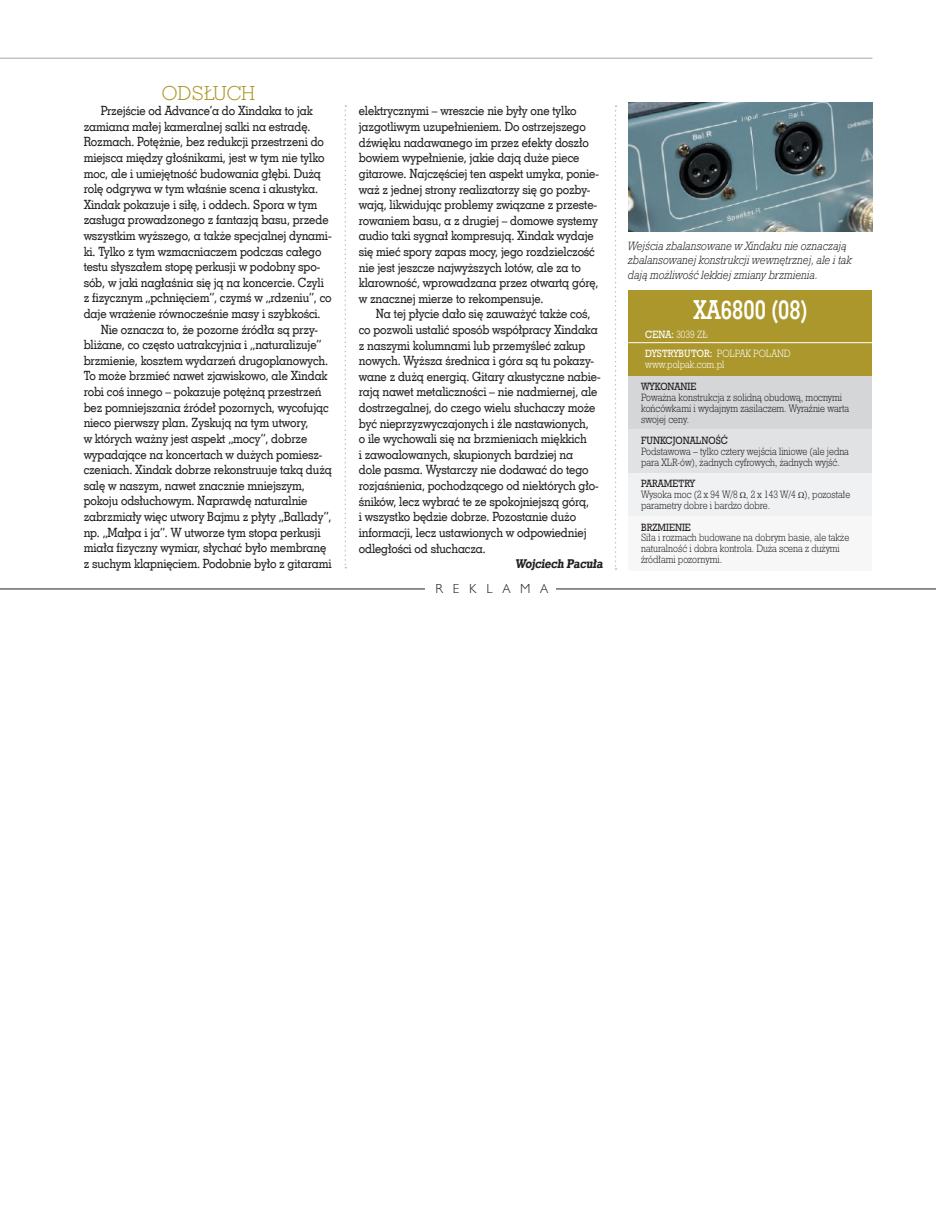
<style>
.page{position:relative;width:936px;height:1212px;background:#fff}
.page>*{position:absolute;margin:0;border:0;box-sizing:border-box;transform-origin:0 0}
.t1{font:26.25px "Geo Slab 703 Bd EU";color:#fff;scale:.8 1}
.t2{font:18px "Geo Slab 703 Lt PL";color:#ab972c}
.t3{font:12.75px/15.6px "Geo Slab 703 Md EU";letter-spacing:-.01em;color:#231f20;scale:.9 1}
.t4{font:12.75px "Geo Slab 712 Bd EU";color:#231f20;scale:.9 1}
.t5{font:italic 12px/14.4px "Geo Slab 712 Lt EU";color:#231f20;scale:.9 1}
.t6{font:300 12px "Humanst 521 Lt PL";color:#231f20}
.t7{font:9px/10.8px "Geo Slb 712 Lt PL";color:#231f20;scale:.9 1}
.t8{font:9px "Geo Slb 712 Md PL";color:#231f20;scale:.9 1}
.t9{font:9px "Geo Slb 712 Lt PL";color:#fff;scale:.9 1}
.t10{font:9px "Geo Slb 712 Md PL";color:#fff;scale:.9 1}
.s1{font-family:"Geo Slb 712 Md PL"}
.s2{font-family:"Geo Slb 712 Lt PL"}
</style>
<div class="page">
<hr style="left:0;top:58px;width:872px;height:1px;background:#c2c3c6">
<div style="left:628px;top:471px;width:244px;height:100px;background:#f7f7f8"></div>
<div style="left:628px;top:413px;width:244px;height:103px;background:#f0f1f2"></div>
<div style="left:628px;top:376px;width:244px;height:97px;background:#e1e2e4"></div>
<div style="left:628px;top:375px;width:244px;height:54px;background:#d5d6d8"></div>
<div style="left:628px;top:291px;width:244px;height:85px;background:#ab972c"></div>
<hr style="left:628px;top:342px;width:244px;height:1px;background:#fff">
<img style="left:628px;top:103px;width:244px;height:129px">
<svg style="left:344px;top:105px;width:2px;height:463px"></svg>
<hr style="left:0;top:588px;width:935px;height:1px;background:#231f20">
<div style="left:425px;top:582px;width:130px;height:13px;background:#fff"></div>
<svg style="left:615px;top:105px;width:1px;height:465px"></svg>
<h2 class="t2" style="left:162px;top:81px;width:95px">ODSŁUCH</h2>
<p class="t3" style="left:101px;top:103px;width:237px">Przejście od Advance’a do Xindaka to jak</p>
<p class="t3" style="left:84px;top:118px;width:253px">zamiana małej kameralnej salki na estradę.</p>
<p class="t3" style="left:84px;top:134px;width:268px">Rozmach. Potężnie, bez redukcji przestrzeni do</p>
<p class="t3" style="left:84px;top:150px;width:269px">miejsca między głośnikami, jest w tym nie tylko</p>
<p class="t3" style="left:84px;top:165px;width:265px">moc, ale i umiejętność budowania głębi. Dużą</p>
<p class="t3" style="left:84px;top:181px;width:262px">rolę odgrywa w tym właśnie scena i akustyka.</p>
<p class="t3" style="left:84px;top:196px;width:261px">Xindak pokazuje i siłę, i oddech. Spora w tym</p>
<p class="t3" style="left:84px;top:212px;width:273px">zasługa prowadzonego z fantazją basu, przede</p>
<p class="t3" style="left:84px;top:228px;width:277px">wszystkim wyższego, a także specjalnej dynami-</p>
<p class="t3" style="left:84px;top:243px;width:266px">ki. Tylko z tym wzmacniaczem podczas całego</p>
<p class="t3" style="left:84px;top:259px;width:264px">testu słyszałem stopę perkusji w podobny spo-</p>
<p class="t3" style="left:84px;top:274px;width:268px">sób, w jaki nagłaśnia się ją na koncercie. Czyli</p>
<p class="t3" style="left:84px;top:290px;width:277px">z fizycznym „pchnięciem”, czymś w „rdzeniu”, co</p>
<p class="t3" style="left:84px;top:306px;width:265px">daje wrażenie równocześnie masy i szybkości.</p>
<p class="t3" style="left:101px;top:321px;width:243px">Nie oznacza to, że pozorne źródła są przy-</p>
<p class="t3" style="left:84px;top:337px;width:266px">bliżane, co często uatrakcyjnia i „naturalizuje”</p>
<p class="t3" style="left:84px;top:352px;width:273px">brzmienie, kosztem wydarzeń drugoplanowych.</p>
<p class="t3" style="left:84px;top:368px;width:272px">To może brzmieć nawet zjawiskowo, ale Xindak</p>
<p class="t3" style="left:84px;top:384px;width:266px">robi coś innego – pokazuje potężną przestrzeń</p>
<p class="t3" style="left:84px;top:399px;width:274px">bez pomniejszania źródeł pozornych, wycofując</p>
<p class="t3" style="left:84px;top:415px;width:251px">nieco pierwszy plan. Zyskują na tym utwory,</p>
<p class="t3" style="left:84px;top:430px;width:250px">w których ważny jest aspekt „mocy”, dobrze</p>
<p class="t3" style="left:84px;top:446px;width:267px">wypadające na koncertach w dużych pomiesz-</p>
<p class="t3" style="left:84px;top:462px;width:277px">czeniach. Xindak dobrze rekonstruuje taką dużą</p>
<p class="t3" style="left:84px;top:477px;width:247px">salę w naszym, nawet znacznie mniejszym,</p>
<p class="t3" style="left:84px;top:493px;width:250px">pokoju odsłuchowym. Naprawdę naturalnie</p>
<p class="t3" style="left:84px;top:508px;width:277px">zabrzmiały więc utwory Bajmu z płyty „Ballady”,</p>
<p class="t3" style="left:84px;top:524px;width:265px">np. „Małpa i ja”. W utworze tym stopa perkusji</p>
<p class="t3" style="left:84px;top:540px;width:271px">miała fizyczny wymiar, słychać było membranę</p>
<p class="t3" style="left:84px;top:555px;width:277px">z suchym klapnięciem. Podobnie było z gitarami</p>
<p class="t3" style="left:359px;top:103px;width:268px">elektrycznymi – wreszcie nie były one tylko jazgotliwym uzupełnieniem. Do ostrzejszego dźwięku nadawanego im przez efekty doszło bowiem wypełnienie, jakie dają duże piece gitarowe. Najczęściej ten aspekt umyka, ponie&shy;waż z jednej strony realizatorzy się go pozby&shy;wają, likwidując problemy związane z przeste&shy;rowaniem basu, a z drugiej – domowe systemy audio taki sygnał kompresują. Xindak wydaje się mieć spory zapas mocy, jego rozdzielczość nie jest jeszcze najwyższych lotów, ale za to klarowność, wprowadzana przez otwartą górę, w znacznej mierze to rekompensuje.</p>
<p class="t3" style="left:359px;top:306px;width:270px;text-indent:17px">Na tej płycie dało się zauważyć także coś, co pozwoli ustalić sposób współpracy Xindaka z naszymi kolumnami lub przemyśleć zakup nowych. Wyższa średnica i góra są tu pokazy&shy;wane z dużą energią. Gitary akustyczne nabie&shy;rają nawet metaliczności – nie nadmiernej, ale dostrzegalnej, do czego wielu słuchaczy może być nieprzyzwyczajonych i źle nastawionych,<br>o ile wychowali się na brzmieniach miękkich<br>i zawoalowanych, skupionych bardziej na<br>dole pasma. Wystarczy nie dodawać do tego rozjaśnienia, pochodzącego od niektórych gło&shy;śników, lecz wybrać te ze spokojniejszą górą,<br>i wszystko będzie dobrze. Pozostanie dużo informacji, lecz ustawionych w odpowiedniej odległości od słuchacza.</p>
<p class="t4" style="left:515px;top:556px;width:101px">Woj ciech Pacuła</p>
<p class="t6" style="left:435px;top:581px;width:114px">R E K L A M A</p>
<p class="t5" style="left:628px;top:239px;width:250px">Wejścia zbalansowane w Xindaku nie oznaczają zbalansowanej konstrukcji wewnętrznej, ale i tak dają możliwość lekkiej zmiany brzmienia.</p>
<h1 class="t1" style="left:693px;top:294px;width:144px">xa6800 (08)</h1>
<p class="t9" style="left:645px;top:327px;width:71px"><span class="s1">CENA:</span> 3039 ZŁ</p>
<p class="t10" style="left:645px;top:347px;width:163px">DYSTRYBUTOR: <span class="s2">polpak poland</span></p>
<p class="t9" style="left:645px;top:358px;width:89px">www.polpak.com.pl</p>
<p class="t8" style="left:641px;top:380px;width:30px">WYKONAN</p>
<p class="t8" style="left:687px;top:380px;width:11px">IE</p>
<p class="t7" style="left:641px;top:392px;width:233px">Poważna konstrukcja z solidną obudową, mocnymi końcówkami i wydajnym zasilaczem. Wyraźnie warta swojej ceny.</p>
<p class="t8" style="left:641px;top:434px;width:98px">FUNKCJONALNOŚĆ</p>
<p class="t7" style="left:641px;top:446px;width:232px">Podstawowa – tylko cztery wejścia liniowe (ale jedna para XL R-ów), żadnych cyfrowych, żadnych wyjść.</p>
<p class="t8" style="left:641px;top:477px;width:14px">PARA</p>
<p class="t8" style="left:664px;top:477px;width:17px">METRY</p>
<p class="t7" style="left:641px;top:489px;width:234px">Wysoka moc (2 x 94 W/8 , 2 x 143 W/4 ), pozostałe parametry dobre i bardzo dobre.</p>
<p class="t8" style="left:641px;top:520px;width:56px">BRZMIENIE</p>
<p class="t7" style="left:641px;top:532px;width:233px">Siła i rozmach budowane na dobrym basie, ale także naturalność i dobra kontrola. Duża scena z dużymi źródłami pozornymi.</p>
</div>
